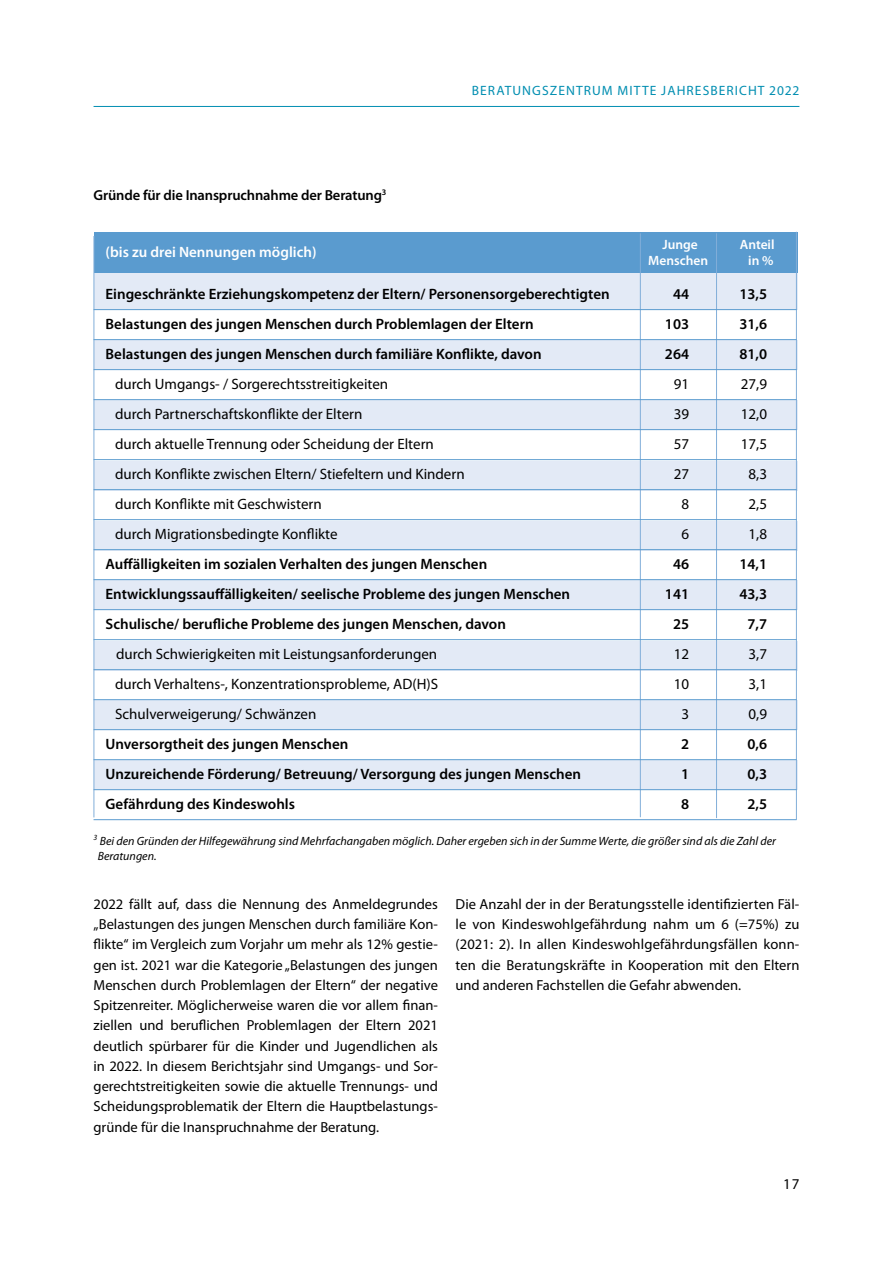
<style>
.page{position:relative;width:893px;height:1263px;background:#fff}
.page>*{position:absolute;margin:0;border:0;box-sizing:border-box;transform-origin:0 0}
.t1{font:600 15px "Myriad Pro";color:#000}
.t2{font:15px "Myriad Pro";color:#000}
.t3{font:600 15px "Myriad Pro";color:#fff}
.t4{font:14.55px/20.2px "Myriad Pro";color:#000;text-align:justify}
.t5{font:600 14.55px "Myriad Pro";letter-spacing:-.01em;color:#000}
.t6{font:13.5px "Myriad Pro";letter-spacing:.08em;color:#008eb1}
.t7{font:600 13.5px "Myriad Pro";color:#fff}
.t8{font:italic 12px/15px "Myriad Pro";color:#000}
</style>
<div class="page">
<hr style="left:94px;top:106px;width:705px;height:1px;background:#008eb1">
<div style="left:94px;top:273px;width:703px;height:36px;background:#e3eaf6"></div>
<div style="left:94px;top:233px;width:703px;height:40px;background:#5a9bcf"></div>
<div style="left:94px;top:340px;width:703px;height:30px;background:#e3eaf6"></div>
<div style="left:94px;top:400px;width:703px;height:30px;background:#e3eaf6"></div>
<div style="left:94px;top:461px;width:703px;height:29px;background:#e3eaf6"></div>
<div style="left:94px;top:521px;width:703px;height:30px;background:#e3eaf6"></div>
<div style="left:94px;top:580px;width:703px;height:30px;background:#e3eaf6"></div>
<div style="left:94px;top:641px;width:703px;height:30px;background:#e3eaf6"></div>
<div style="left:94px;top:760px;width:703px;height:30px;background:#e3eaf6"></div>
<div style="left:94px;top:700px;width:703px;height:30px;background:#e3eaf6"></div>
<hr style="left:640px;top:233px;width:1px;height:584px;background:#82aed9">
<hr style="left:716px;top:233px;width:1px;height:585px;background:#82aed9">
<hr style="left:94px;top:236px;width:1px;height:581px;background:#82aed9">
<hr style="left:796px;top:232px;width:1px;height:588px;background:#82aed9">
<hr style="left:94px;top:309px;width:703px;height:1px;background:#5a9bcf">
<hr style="left:94px;top:339px;width:703px;height:1px;background:#5a9bcf">
<hr style="left:94px;top:369px;width:703px;height:1px;background:#5a9bcf">
<hr style="left:94px;top:399px;width:703px;height:1px;background:#5a9bcf">
<hr style="left:94px;top:429px;width:703px;height:1px;background:#5a9bcf">
<hr style="left:94px;top:459px;width:703px;height:1px;background:#5a9bcf">
<hr style="left:94px;top:489px;width:703px;height:1px;background:#5a9bcf">
<hr style="left:94px;top:519px;width:703px;height:1px;background:#5a9bcf">
<hr style="left:94px;top:549px;width:703px;height:1px;background:#5a9bcf">
<hr style="left:94px;top:579px;width:703px;height:1px;background:#5a9bcf">
<hr style="left:94px;top:609px;width:703px;height:1px;background:#5a9bcf">
<hr style="left:94px;top:639px;width:703px;height:1px;background:#5a9bcf">
<hr style="left:94px;top:669px;width:703px;height:1px;background:#5a9bcf">
<hr style="left:94px;top:699px;width:703px;height:1px;background:#5a9bcf">
<hr style="left:94px;top:729px;width:703px;height:1px;background:#5a9bcf">
<hr style="left:94px;top:759px;width:703px;height:1px;background:#5a9bcf">
<hr style="left:94px;top:789px;width:703px;height:1px;background:#5a9bcf">
<hr style="left:94px;top:819px;width:703px;height:1px;background:#5a9bcf">
<p class="t5" style="left:94px;top:186px;width:294px">Gründe für die Inanspruchnahme der Beratung<sup>3</sup></p>
<p class="t3" style="left:106px;top:243px;width:212px">(bis zu drei Nennungen möglich)</p>
<p class="t6" style="left:472px;top:82px;width:329px">BERATUNGSZENTRUM MITTE JAHRESBERICHT 2022</p>
<p class="t7" style="left:662px;top:236px;width:37px">Junge</p>
<p class="t7" style="left:740px;top:236px;width:36px">Anteil</p>
<p class="t7" style="left:648px;top:252px;width:62px">Menschen</p>
<p class="t7" style="left:748px;top:252px;width:27px">in %</p>
<p class="t1" style="left:106px;top:285px;width:506px">Eingeschränkte Erziehungskompetenz der Eltern/ Personensorgeberechtigten</p>
<p class="t1" style="left:673px;top:285px;width:18px">44</p>
<p class="t1" style="left:739px;top:285px;width:29px">13,5</p>
<p class="t1" style="left:106px;top:315px;width:430px">Belastungen des jungen Menschen durch Problemlagen der Eltern</p>
<p class="t1" style="left:665px;top:315px;width:26px">103</p>
<p class="t1" style="left:739px;top:315px;width:29px">31,6</p>
<p class="t1" style="left:106px;top:345px;width:438px">Belastungen des jungen Menschen durch familiäre Konflikte, davon</p>
<p class="t1" style="left:665px;top:345px;width:26px">264</p>
<p class="t1" style="left:739px;top:345px;width:29px">81,0</p>
<p class="t2" style="left:115px;top:375px;width:275px">durch Umgangs- / Sorgerechtsstreitigkeiten</p>
<p class="t2" style="left:674px;top:375px;width:17px">91</p>
<p class="t2" style="left:741px;top:375px;width:28px">27,9</p>
<p class="t2" style="left:115px;top:405px;width:249px">durch Partnerschaftskonflikte der Eltern</p>
<p class="t2" style="left:674px;top:405px;width:17px">39</p>
<p class="t2" style="left:741px;top:405px;width:28px">12,0</p>
<p class="t2" style="left:115px;top:435px;width:320px">durch aktuelle Trennung oder Scheidung der Eltern</p>
<p class="t2" style="left:674px;top:435px;width:17px">57</p>
<p class="t2" style="left:741px;top:435px;width:28px">17,5</p>
<p class="t2" style="left:115px;top:465px;width:351px">durch Konflikte zwischen Eltern/ Stiefeltern und Kindern</p>
<p class="t2" style="left:674px;top:465px;width:17px">27</p>
<p class="t2" style="left:749px;top:465px;width:20px">8,3</p>
<p class="t2" style="left:115px;top:495px;width:208px">durch Konflikte mit Geschwistern</p>
<p class="t2" style="left:681px;top:495px;width:9px">8</p>
<p class="t2" style="left:749px;top:495px;width:20px">2,5</p>
<p class="t2" style="left:115px;top:525px;width:224px">durch Migrationsbedingte Konflikte</p>
<p class="t2" style="left:681px;top:525px;width:9px">6</p>
<p class="t2" style="left:749px;top:525px;width:20px">1,8</p>
<p class="t1" style="left:106px;top:555px;width:383px">Auffälligkeiten im sozialen Verhalten des jungen Menschen</p>
<p class="t1" style="left:673px;top:555px;width:18px">46</p>
<p class="t1" style="left:739px;top:555px;width:29px">14,1</p>
<p class="t1" style="left:106px;top:585px;width:466px">Entwicklungssauffälligkeiten/ seelische Probleme des jungen Menschen</p>
<p class="t1" style="left:665px;top:585px;width:26px">141</p>
<p class="t1" style="left:739px;top:585px;width:29px">43,3</p>
<p class="t1" style="left:106px;top:615px;width:402px">Schulische/ berufliche Probleme des jungen Menschen, davon</p>
<p class="t1" style="left:673px;top:615px;width:18px">25</p>
<p class="t1" style="left:747px;top:615px;width:21px">7,7</p>
<p class="t2" style="left:116px;top:645px;width:323px">durch Schwierigkeiten mit Leistungsanforderungen</p>
<p class="t2" style="left:674px;top:645px;width:17px">12</p>
<p class="t2" style="left:749px;top:645px;width:20px">3,7</p>
<p class="t2" style="left:115px;top:675px;width:324px">durch Verhaltens-, Konzentrationsprobleme, AD(H)S</p>
<p class="t2" style="left:674px;top:675px;width:17px">10</p>
<p class="t2" style="left:749px;top:675px;width:20px">3,1</p>
<p class="t2" style="left:115px;top:705px;width:203px">Schulverweigerung/ Schwänzen</p>
<p class="t2" style="left:681px;top:705px;width:9px">3</p>
<p class="t2" style="left:749px;top:705px;width:20px">0,9</p>
<p class="t1" style="left:106px;top:735px;width:244px">Unversorgtheit des jungen Menschen</p>
<p class="t1" style="left:681px;top:735px;width:10px">2</p>
<p class="t1" style="left:747px;top:735px;width:21px">0,6</p>
<p class="t1" style="left:106px;top:765px;width:477px">Unzureichende Förderung/ Betreuung/ Versorgung des jungen Menschen</p>
<p class="t1" style="left:681px;top:765px;width:10px">1</p>
<p class="t1" style="left:747px;top:765px;width:21px">0,3</p>
<p class="t1" style="left:106px;top:795px;width:191px">Gefährdung des Kindeswohls</p>
<p class="t1" style="left:681px;top:795px;width:10px">8</p>
<p class="t1" style="left:747px;top:795px;width:21px">2,5</p>
<p class="t8" style="left:98px;top:833px;width:680px;text-indent:-4px"><sup>3</sup> Bei den Gründen der Hilfegewährung sind Mehrfachangaben möglich. Daher ergeben sich in der Summe Werte, die größer sind als die Zahl der<br>Beratungen.</p>
<p class="t4" style="left:94px;top:894px;width:346px">2022 fällt auf, dass die Nennung des Anmeldegrundes „Belastungen des jungen Menschen durch familiäre Kon&shy;flikte“ im Vergleich zum Vorjahr um mehr als 12% gestie&shy;gen ist. 2021 war die Kategorie „Belastungen des jungen Menschen durch Problemlagen der Eltern“ der negative Spitzenreiter. Möglicherweise waren die vor allem finan&shy;ziellen und beruflichen Problemlagen der Eltern 2021 deutlich spürbarer für die Kinder und Jugendlichen als in 2022. In diesem Berichtsjahr sind Umgangs- und Sor&shy;gerechtstreitigkeiten sowie die aktuelle Trennungs- und Scheidungsproblematik der Eltern die Hauptbelastungs&shy;gründe für die Inanspruchnahme der Beratung.</p>
<p class="t4" style="left:455px;top:894px;width:345px">Die Anzahl der in der Beratungsstelle identifizierten Fäl&shy;le von Kindeswohlgefährdung nahm um 6 (=75%) zu (2021: 2). In allen Kindeswohlgefährdungsfällen konn&shy;ten die Beratungskräfte in Kooperation mit den Eltern und anderen Fachstellen die Gefahr abwenden.</p>
<p class="t2" style="left:783px;top:1175px;width:18px">17</p>
</div>
